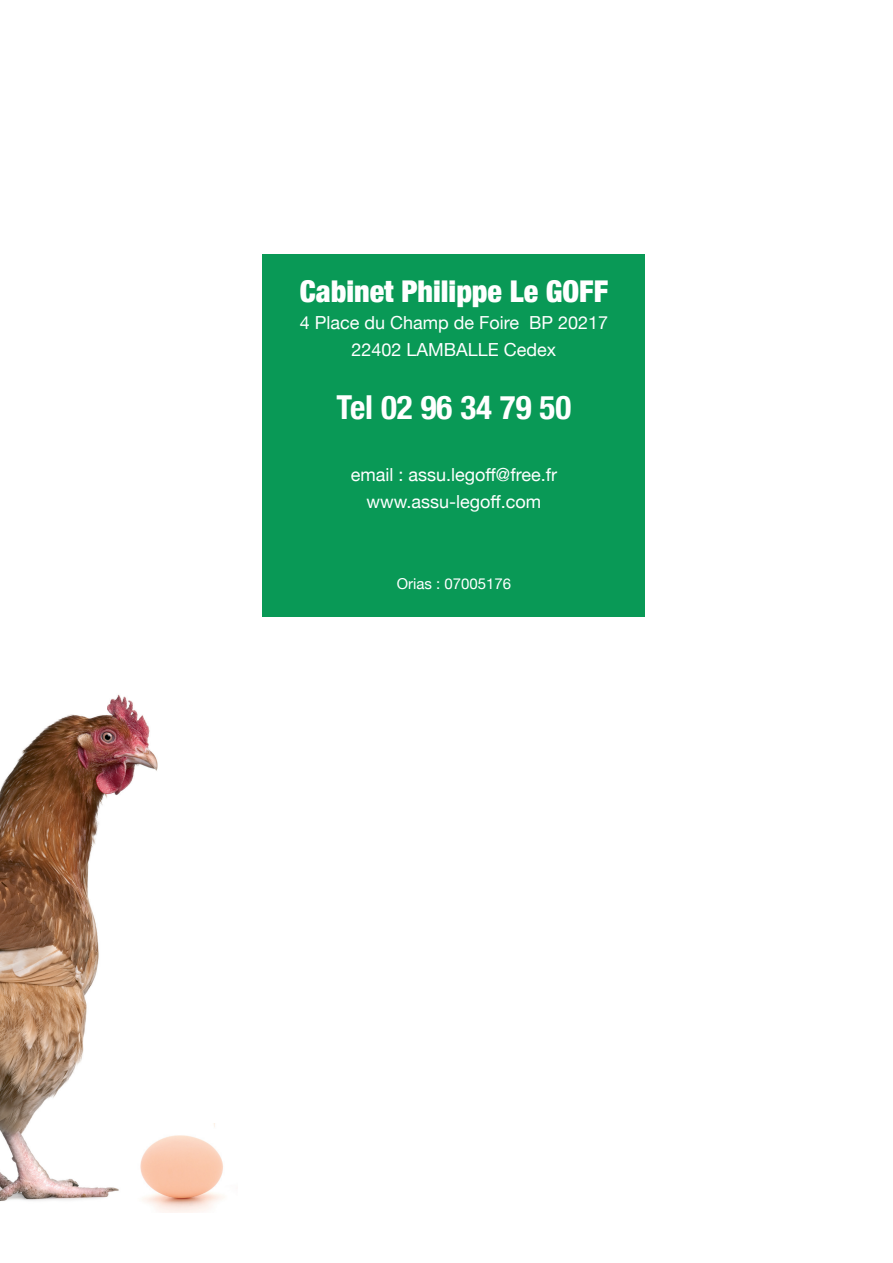
<style>
.page{position:relative;width:893px;height:1263px;background:#fff}
.page>*{position:absolute;margin:0;border:0;box-sizing:border-box;transform-origin:0 0}
.t1{font:700 condensed 33px "Helvetica Neue";color:#fff}
.t2{font:900 condensed 30px "Helvetica Neue";color:#fff}
.t3{font:18px "Helvetica Neue";color:#fff}
.t4{font:15px "Helvetica Neue";color:#fff}
</style>
<div class="page">
<div style="left:263px;top:254px;width:382px;height:363px;background:#099956"></div>
<img style="left:0;top:694px;width:198px;height:519px">
<img style="left:126px;top:1123px;width:98px;height:89px">
<p class="t2" style="left:300px;top:267px;width:310px">Cabinet Philippe Le GOFF</p>
<p class="t3" style="left:300px;top:310px;width:310px">4 Place du Champ de Foire BP 20217</p>
<p class="t3" style="left:352px;top:337px;width:206px">22402 LAMBALLE Cedex</p>
<p class="t1" style="left:337px;top:380px;width:236px">Tel 02 96 34 79 50</p>
<p class="t3" style="left:351px;top:462px;width:208px">email : assu.legoff@free.fr</p>
<p class="t3" style="left:367px;top:489px;width:176px">www.assu-legoff.com</p>
<p class="t4" style="left:397px;top:573px;width:116px">Orias : 07005176</p>
</div>
